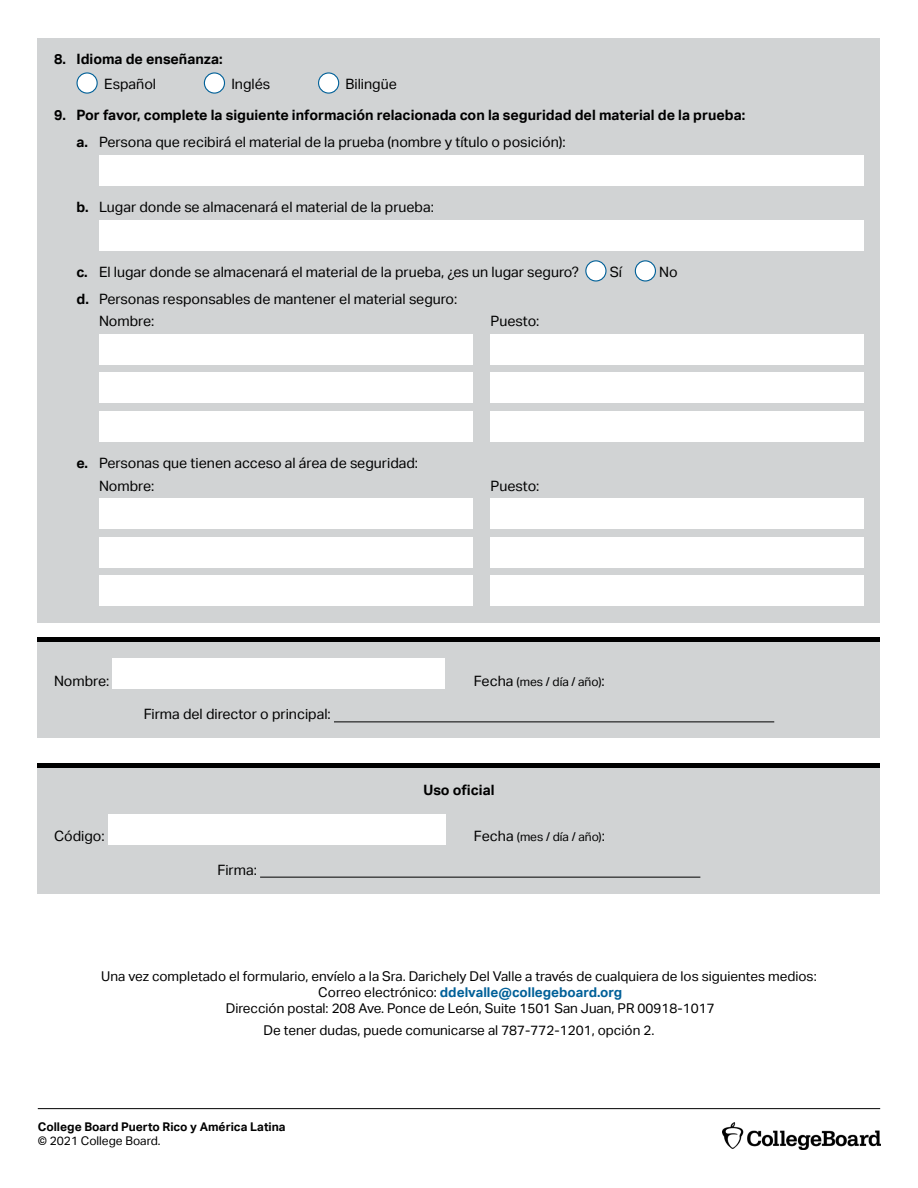
<style>
.page{position:relative;width:918px;height:1188px;background:#fff}
.page>*{position:absolute;margin:0;border:0;box-sizing:border-box;transform-origin:0 0}
.t1{font:14.25px "Aktiv Grotesk";color:#000}
.t2{font:700 14.25px "Aktiv Grotesk";color:#000}
.t3{font:13.5px "Aktiv Grotesk";color:#000}
.t4{font:700 13.5px "Aktiv Grotesk";color:#006098}
.Legal_Text____6_7_75{font:12px "Aktiv Grotesk";color:#000}
.Info_CB{font:700 12px "Aktiv Grotesk";color:#000}
.s1{font-weight:700}
.s2{font-size:14.25px}
.s3{font-weight:400;color:#000}
</style>
<div class="page">
<div style="left:38px;top:38px;width:842px;height:584px;background:#d1d3d4"></div>
<div style="left:77px;top:73px;width:20px;height:20px;background:#fff;border-radius:50%"></div>
<div style="left:76px;top:72px;width:22px;height:22px;border:1px solid #006098;border-radius:50%"></div>
<div style="left:204px;top:73px;width:20px;height:20px;background:#fff;border-radius:50%"></div>
<div style="left:204px;top:72px;width:21px;height:22px;border:1px solid #006098;border-radius:50%"></div>
<div style="left:319px;top:73px;width:20px;height:20px;background:#fff;border-radius:50%"></div>
<div style="left:318px;top:72px;width:21px;height:22px;border:1px solid #006098;border-radius:50%"></div>
<div style="left:99px;top:155px;width:765px;height:30px;background:#fff"></div>
<div style="left:99px;top:220px;width:765px;height:30px;background:#fff"></div>
<div style="left:586px;top:261px;width:20px;height:20px;background:#fff;border-radius:50%"></div>
<div style="left:585px;top:260px;width:22px;height:22px;border:1px solid #006098;border-radius:50%"></div>
<div style="left:635px;top:261px;width:20px;height:20px;background:#fff;border-radius:50%"></div>
<div style="left:635px;top:260px;width:21px;height:22px;border:1px solid #006098;border-radius:50%"></div>
<div style="left:99px;top:334px;width:374px;height:31px;background:#fff"></div>
<div style="left:490px;top:334px;width:374px;height:31px;background:#fff"></div>
<div style="left:99px;top:373px;width:374px;height:30px;background:#fff"></div>
<div style="left:490px;top:373px;width:374px;height:30px;background:#fff"></div>
<div style="left:99px;top:411px;width:374px;height:31px;background:#fff"></div>
<div style="left:490px;top:411px;width:374px;height:31px;background:#fff"></div>
<div style="left:99px;top:499px;width:374px;height:30px;background:#fff"></div>
<div style="left:490px;top:499px;width:374px;height:30px;background:#fff"></div>
<div style="left:99px;top:537px;width:374px;height:31px;background:#fff"></div>
<div style="left:490px;top:537px;width:374px;height:31px;background:#fff"></div>
<div style="left:99px;top:576px;width:374px;height:30px;background:#fff"></div>
<div style="left:490px;top:576px;width:374px;height:30px;background:#fff"></div>
<div style="left:38px;top:763px;width:842px;height:6px;background:#000"></div>
<div style="left:38px;top:769px;width:842px;height:125px;background:#d1d3d4"></div>
<div style="left:108px;top:814px;width:337px;height:30px;background:#fff"></div>
<hr style="left:260px;top:877px;width:440px;height:1px;background:#000">
<div style="left:38px;top:637px;width:842px;height:6px;background:#000"></div>
<div style="left:38px;top:643px;width:842px;height:95px;background:#d1d3d4"></div>
<div style="left:113px;top:659px;width:332px;height:30px;background:#fff"></div>
<hr style="left:334px;top:722px;width:440px;height:1px;background:#000">
<img style="left:723px;top:1122px;width:157px;height:28px">
<hr style="left:38px;top:1108px;width:842px;height:1px;background:#000">
<p class="t2" style="left:54px;top:51px;width:170px">8. Idioma de enseñanza:</p>
<p class="t1" style="left:104px;top:76px;width:54px">Español</p>
<p class="t1" style="left:231px;top:76px;width:40px">Inglés</p>
<p class="t1" style="left:346px;top:76px;width:53px">Bilingüe</p>
<p class="t2" style="left:54px;top:107px;width:693px">9. Por favor, complete la siguiente información relacionada con la seguridad del material de la prueba:</p>
<p class="t1" style="left:77px;top:133px;width:491px"><span class="s1">a.</span> Persona que recibirá el material de la prueba (nombre y título o posición):</p>
<p class="t1" style="left:77px;top:199px;width:359px"><span class="s1">b.</span> Lugar donde se almacenará el material de la prueba:</p>
<p class="t1" style="left:77px;top:264px;width:504px"><span class="s1">c.</span> El lugar donde se almacenará el material de la prueba, ¿es un lugar seguro?</p>
<p class="t1" style="left:610px;top:264px;width:14px">Sí</p>
<p class="t1" style="left:659px;top:264px;width:20px">No</p>
<p class="t1" style="left:77px;top:290px;width:382px"><span class="s1">d.</span> Personas responsables de mantener el material seguro:</p>
<p class="t1" style="left:99px;top:313px;width:57px">Nombre:</p>
<p class="t1" style="left:491px;top:313px;width:50px">Puesto:</p>
<p class="t1" style="left:77px;top:455px;width:343px"><span class="s1">e.</span> Personas que tienen acceso al área de seguridad:</p>
<p class="t1" style="left:99px;top:477px;width:57px">Nombre:</p>
<p class="t1" style="left:491px;top:477px;width:50px">Puesto:</p>
<p class="t1" style="left:54px;top:673px;width:57px">Nombre:</p>
<p class="Legal_Text____6_7_75" style="left:474px;top:675px;width:133px"><span class="s2">Fecha</span> (mes / día / año)<span class="s2">:</span></p>
<p class="t1" style="left:144px;top:706px;width:189px">Firma del director o principal:</p>
<p class="t2" style="left:424px;top:782px;width:72px">Uso oficial</p>
<p class="t1" style="left:54px;top:828px;width:52px">Código:</p>
<p class="Legal_Text____6_7_75" style="left:474px;top:830px;width:133px"><span class="s2">Fecha</span> (mes / día / año)<span class="s2">:</span></p>
<p class="t1" style="left:218px;top:861px;width:41px">Firma:</p>
<p class="t3" style="left:101px;top:968px;width:717px">Una vez completado el formulario, envíelo a la Sra. Darichely Del Valle a través de cualquiera de los siguientes medios:</p>
<p class="t4" style="left:318px;top:984px;width:305px"><span class="s3">Correo electrónico:</span> ddelvalle@collegeboard.org</p>
<p class="t3" style="left:226px;top:1001px;width:491px">Dirección postal: 208 Ave. Ponce de León, Suite 1501 San Juan, PR 00918-1017</p>
<p class="t3" style="left:264px;top:1022px;width:392px">De tener dudas, puede comunicarse al 787-772-1201, opción 2.</p>
<p class="Info_CB" style="left:38px;top:1120px;width:249px">College Board Puerto Rico y América Latina</p>
<p class="Legal_Text____6_7_75" style="left:38px;top:1134px;width:124px">© 2021 College Board.</p>
</div>
